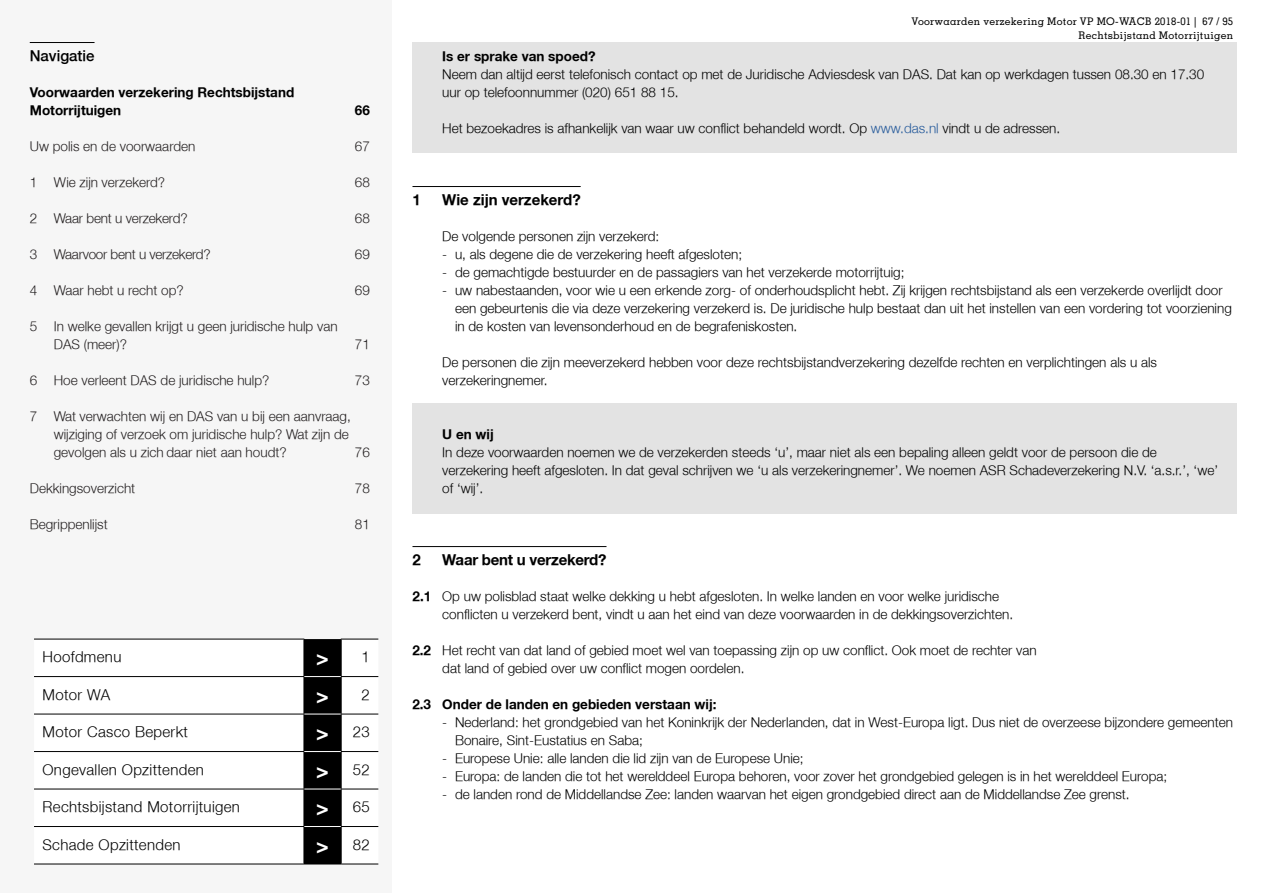
<style>
.page{position:relative;width:1263px;height:893px;background:#fff}
.page>*{position:absolute;margin:0;border:0;box-sizing:border-box;transform-origin:0 0}
.t1{font:700 21px "ASR Helvetica";color:#fff}
.t2{font:300 15px "ASR Helvetica";letter-spacing:.025em;color:#000}
.t3{font:700 15px "ASR Helvetica";letter-spacing:-.015em;color:#000}
.t4{font:300 15px "Fortis Helvetica";color:#000}
.t5{font:300 13.5px/18px "ASR Helvetica";color:#000}
.t6{font:300 13.5px/18px "ASR Helvetica";color:#231f20}
.t7{font:700 13.5px/18px "ASR Helvetica";color:#000}
.t8{font:300 13.5px "ASR Helvetica";letter-spacing:-.02em;color:#231f20}
.t9{font:500 10.5px/13.5px "Memphis";letter-spacing:.025em;color:#000;text-align:right}
.s1{font-weight:300;font-size:15px;color:#000}
.s2{font-weight:700;font-size:21px;color:#fff}
.s3{color:#275b9b}
.s4{font-weight:700}
</style>
<div class="page">
<div style="left:0;top:0;width:391px;height:893px;background:#f6f6f6"></div>
<div style="left:34px;top:640px;width:344px;height:224px;background:#fff"></div>
<div style="left:305px;top:639px;width:36px;height:225px;background:#000"></div>
<hr style="left:34px;top:639px;width:270px;height:1px;background:#000">
<hr style="left:304px;top:639px;width:1px;height:37px;background:#000">
<hr style="left:341px;top:639px;width:37px;height:1px;background:#000">
<hr style="left:341px;top:639px;width:1px;height:37px;background:#000">
<hr style="left:34px;top:676px;width:270px;height:1px;background:#000">
<hr style="left:304px;top:677px;width:1px;height:37px;background:#000">
<hr style="left:341px;top:676px;width:37px;height:1px;background:#000">
<hr style="left:341px;top:677px;width:1px;height:37px;background:#000">
<hr style="left:34px;top:714px;width:270px;height:1px;background:#000">
<hr style="left:304px;top:714px;width:1px;height:37px;background:#000">
<hr style="left:341px;top:714px;width:37px;height:1px;background:#000">
<hr style="left:341px;top:714px;width:1px;height:37px;background:#000">
<hr style="left:34px;top:751px;width:270px;height:1px;background:#000">
<hr style="left:304px;top:752px;width:1px;height:37px;background:#000">
<hr style="left:341px;top:751px;width:37px;height:1px;background:#000">
<hr style="left:341px;top:752px;width:1px;height:37px;background:#000">
<hr style="left:34px;top:789px;width:270px;height:1px;background:#000">
<hr style="left:304px;top:789px;width:1px;height:37px;background:#000">
<hr style="left:341px;top:789px;width:37px;height:1px;background:#000">
<hr style="left:341px;top:789px;width:1px;height:37px;background:#000">
<hr style="left:34px;top:826px;width:270px;height:1px;background:#000">
<hr style="left:304px;top:827px;width:1px;height:37px;background:#000">
<hr style="left:341px;top:826px;width:37px;height:1px;background:#000">
<hr style="left:341px;top:827px;width:1px;height:37px;background:#000">
<hr style="left:34px;top:864px;width:270px;height:1px;background:#000">
<hr style="left:304px;top:864px;width:37px;height:1px;background:#000">
<hr style="left:341px;top:864px;width:37px;height:1px;background:#000">
<hr style="left:304px;top:789px;width:37px;height:1px;background:#fff">
<hr style="left:304px;top:826px;width:37px;height:1px;background:#fff">
<hr style="left:304px;top:751px;width:37px;height:1px;background:#fff">
<hr style="left:304px;top:676px;width:37px;height:1px;background:#fff">
<hr style="left:304px;top:714px;width:37px;height:1px;background:#fff">
<hr style="left:30px;top:42px;width:65px;height:1px;background:#000">
<div style="left:412px;top:43px;width:825px;height:20px;background:#e3e3e3"></div>
<div style="left:412px;top:61px;width:825px;height:38px;background:#e3e3e3"></div>
<div style="left:412px;top:97px;width:825px;height:20px;background:#e3e3e3"></div>
<div style="left:412px;top:115px;width:825px;height:20px;background:#e3e3e3"></div>
<div style="left:412px;top:133px;width:825px;height:20px;background:#e3e3e3"></div>
<hr style="left:412px;top:186px;width:169px;height:1px;background:#000">
<div style="left:412px;top:403px;width:825px;height:20px;background:#e3e3e3"></div>
<div style="left:412px;top:421px;width:825px;height:20px;background:#e3e3e3"></div>
<div style="left:412px;top:439px;width:825px;height:56px;background:#e3e3e3"></div>
<div style="left:412px;top:493px;width:825px;height:20px;background:#e3e3e3"></div>
<hr style="left:412px;top:546px;width:194px;height:1px;background:#000">
<p class="t4" style="left:30px;top:46px;width:66px">Navigatie</p>
<p class="t7" style="left:30px;top:83px;width:266px">Voorwaarden verzekering Rechtsbijstand<br>Motorrijtuigen</p>
<p class="t7" style="left:355px;top:101px;width:17px">66</p>
<p class="t6" style="left:30px;top:137px;width:167px">Uw polis en de voorwaarden</p>
<p class="t6" style="left:355px;top:137px;width:17px">67</p>
<p class="t6" style="left:30px;top:173px;width:137px">1 Wie zijn verzekerd?</p>
<p class="t6" style="left:355px;top:173px;width:17px">68</p>
<p class="t6" style="left:30px;top:209px;width:159px">2 Waar bent u verzekerd?</p>
<p class="t6" style="left:355px;top:209px;width:17px">68</p>
<p class="t8" style="left:30px;top:245px;width:182px">3 Waarvoor bent u verzekerd?</p>
<p class="t6" style="left:355px;top:245px;width:17px">69</p>
<p class="t6" style="left:30px;top:281px;width:156px">4 Waar hebt u recht op?</p>
<p class="t6" style="left:355px;top:281px;width:17px">69</p>
<p class="t6" style="left:54px;top:317px;width:285px;text-indent:-24px">5 In welke gevallen krijgt u geen juridische hulp van<br>DAS (meer)?</p>
<p class="t6" style="left:355px;top:335px;width:17px">71</p>
<p class="t6" style="left:30px;top:371px;width:241px">6 Hoe verleent DAS de juridische hulp?</p>
<p class="t6" style="left:355px;top:371px;width:17px">73</p>
<p class="t6" style="left:54px;top:407px;width:299px;text-indent:-24px">7 Wat verwachten wij en DAS van u bij een aanvraag, wijziging of verzoek om juridische hulp? Wat zijn de gevolgen als u zich daar niet aan houdt?</p>
<p class="t6" style="left:355px;top:443px;width:17px">76</p>
<p class="t6" style="left:30px;top:479px;width:107px">Dekkingsoverzicht</p>
<p class="t6" style="left:355px;top:479px;width:17px">78</p>
<p class="t6" style="left:30px;top:515px;width:80px">Begrippenlijst</p>
<p class="t6" style="left:355px;top:515px;width:17px">81</p>
<p class="t2" style="left:43px;top:648px;width:80px">Hoofdmenu</p>
<h1 class="t1" style="left:316px;top:645px;width:55px">&gt; <span class="s1">1</span></h1>
<p class="t2" style="left:43px;top:685px;width:69px">Motor WA</p>
<h1 class="t1" style="left:316px;top:682px;width:55px">&gt; <span class="s1">2</span></h1>
<p class="t2" style="left:43px;top:722px;width:147px">Motor Casco Beperkt</p>
<p class="t2" style="left:316px;top:722px;width:55px"><span class="s2">&gt;</span> 23</p>
<p class="t2" style="left:43px;top:760px;width:163px">Ongevallen Opzittenden</p>
<p class="t2" style="left:316px;top:760px;width:55px"><span class="s2">&gt;</span> 52</p>
<p class="t2" style="left:43px;top:797px;width:199px">Rechtsbijstand Motorrijtuigen</p>
<p class="t2" style="left:316px;top:797px;width:55px"><span class="s2">&gt;</span> 65</p>
<p class="t2" style="left:43px;top:835px;width:140px">Schade Opzittenden</p>
<p class="t2" style="left:316px;top:835px;width:55px"><span class="s2">&gt;</span> 82</p>
<p class="t9" style="left:911px;top:15px;width:323px">Voorwaarden verzekering Motor VP MO-WACB 2018-01 | 67 / 95<br>Rechtsbijstand Motorrijtuigen</p>
<p class="t7" style="left:442px;top:47px;width:155px">Is er sprake van spoed?</p>
<p class="t5" style="left:442px;top:65px;width:763px">Neem dan altijd eerst telefonisch contact op met de Juridische Adviesdesk van DAS. Dat kan op werkdagen tussen 08.30 en 17.30 uur op telefoonnummer (020) 651 88 15.</p>
<p class="t5" style="left:442px;top:119px;width:619px">Het bezoekadres is afhankelijk van waar uw conflict behandeld wordt. Op <span class="s3">www.das.nl</span> vindt u de adressen.</p>
<p class="t3" style="left:412px;top:190px;width:10px">1</p>
<p class="t3" style="left:442px;top:190px;width:140px">Wie zijn verzekerd?</p>
<p class="t5" style="left:442px;top:227px;width:219px">De volgende personen zijn verzekerd:</p>
<p class="t5" style="left:442px;top:245px;width:301px">- u, als degene die de verzekering heeft afgesloten;</p>
<p class="t5" style="left:442px;top:263px;width:464px">- de gemachtigde bestuurder en de passagiers van het verzekerde motorrijtuig;</p>
<p class="t5" style="left:455px;top:281px;width:778px;text-indent:-13px">- uw nabestaanden, voor wie u een erkende zorg- of onderhoudsplicht hebt. Zij krijgen rechtsbijstand als een verzekerde overlijdt door een gebeurtenis die via deze verzekering verzekerd is. De juridische hulp bestaat dan uit het instellen van een vordering tot voorziening in de kosten van levensonderhoud en de begrafeniskosten.</p>
<p class="t5" style="left:442px;top:353px;width:716px">De personen die zijn meeverzekerd hebben voor deze rechtsbijstandverzekering dezelfde rechten en verplichtingen als u als verzekeringnemer.</p>
<p class="t7" style="left:442px;top:425px;width:53px">U en wij</p>
<p class="t5" style="left:442px;top:443px;width:777px">In deze voorwaarden noemen we de verzekerden steeds ‘u’, maar niet als een bepaling alleen geldt voor de persoon die de verzekering heeft afgesloten. In dat geval schrijven we ‘u als verzekeringnemer’. We noemen ASR Schadeverzekering N.V. ‘a.s.r.’, ‘we’ of ‘wij’.</p>
<p class="t3" style="left:412px;top:550px;width:10px">2</p>
<p class="t3" style="left:442px;top:550px;width:166px">Waar bent u verzekerd?</p>
<p class="t5" style="left:442px;top:587px;width:572px;text-indent:-30px"><span class="s4">2.1</span> Op uw polisblad staat welke dekking u hebt afgesloten. In welke landen en voor welke juridische conflicten u verzekerd bent, vindt u aan het eind van deze voorwaarden in de dekkingsoverzichten.</p>
<p class="t5" style="left:442px;top:641px;width:596px;text-indent:-30px"><span class="s4">2.2</span> Het recht van dat land of gebied moet wel van toepassing zijn op uw conflict. Ook moet de rechter van dat land of gebied over uw conflict mogen oordelen.</p>
<p class="t7" style="left:412px;top:695px;width:306px">2.3 Onder de landen en gebieden verstaan wij:</p>
<p class="t5" style="left:455px;top:713px;width:780px;text-indent:-13px">- Nederland: het grondgebied van het Koninkrijk der Nederlanden, dat in West-Europa ligt. Dus niet de overzeese bijzondere gemeenten<br>Bonaire, Sint-Eustatius en Saba;</p>
<p class="t5" style="left:442px;top:749px;width:363px">- Europese Unie: alle landen die lid zijn van de Europese Unie;</p>
<p class="t5" style="left:442px;top:767px;width:726px">- Europa: de landen die tot het werelddeel Europa behoren, voor zover het grondgebied gelegen is in het werelddeel Europa;</p>
<p class="t5" style="left:442px;top:785px;width:689px">- de landen rond de Middellandse Zee: landen waarvan het eigen grondgebied direct aan de Middellandse Zee grenst.</p>
</div>
